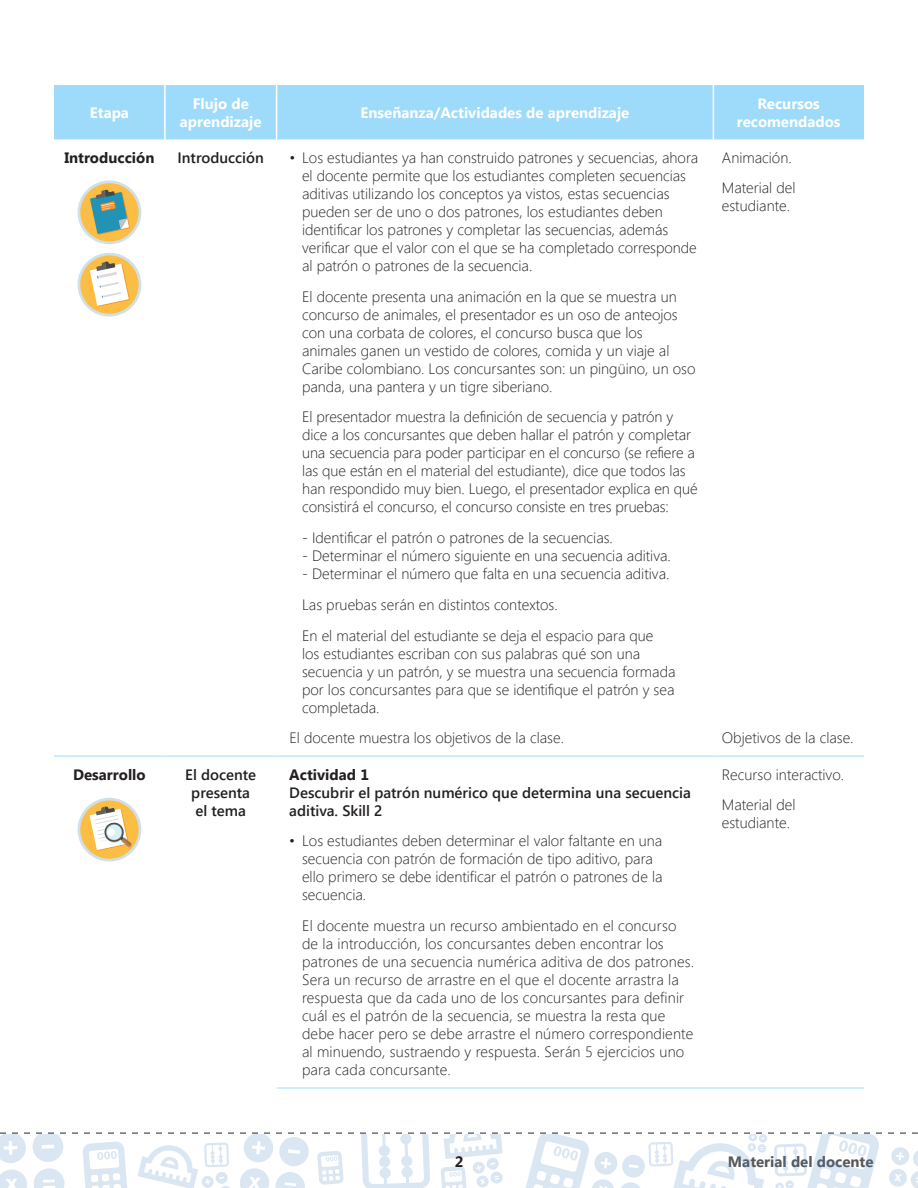
<style>
.page{position:relative;width:918px;height:1188px;background:#fff}
.page>*{position:absolute;margin:0;border:0;box-sizing:border-box;transform-origin:0 0}
.t1{font:300 15px/18px "Segoe UI";color:#231f20}
.t2{font:600 15px/18px "Segoe UI";color:#231f20;text-align:center}
.t3{font:700 15px/18px "Segoe UI";color:#fff;text-align:center}
.t4{font:700 15px "Segoe UI";color:#231f20}
.t5{font:700 15px "Segoe UI";color:#57585a}
</style>
<div class="page">
<svg style="left:0;top:1132px;width:918px;height:56px"></svg>
<div style="left:54px;top:85px;width:810px;height:54px;background:#9edbfa"></div>
<hr style="left:164px;top:85px;width:2px;height:54px;background:#fff">
<hr style="left:276px;top:85px;width:1px;height:54px;background:#fff">
<hr style="left:713px;top:85px;width:1px;height:54px;background:#fff">
<hr style="left:54px;top:756px;width:111px;height:1px;background:#9edbfa">
<hr style="left:165px;top:756px;width:112px;height:1px;background:#9edbfa">
<hr style="left:277px;top:756px;width:436px;height:1px;background:#9edbfa">
<hr style="left:713px;top:756px;width:151px;height:1px;background:#9edbfa">
<hr style="left:277px;top:1088px;width:436px;height:1px;background:#9edbfa">
<hr style="left:713px;top:1088px;width:151px;height:1px;background:#9edbfa">
<div style="left:78px;top:180px;width:63px;height:64px;background:#cfe0ea;border-radius:50%"></div>
<div style="left:80px;top:183px;width:59px;height:59px;background:#fbbd43;border-radius:50%"></div>
<svg style="left:90px;top:190px;width:40px;height:45px"></svg>
<div style="left:78px;top:253px;width:63px;height:64px;background:#cfe0ea;border-radius:50%"></div>
<div style="left:80px;top:255px;width:59px;height:59px;background:#fbbd43;border-radius:50%"></div>
<svg style="left:90px;top:261px;width:40px;height:45px"></svg>
<div style="left:78px;top:798px;width:63px;height:64px;background:#cfe0ea;border-radius:50%"></div>
<div style="left:80px;top:800px;width:59px;height:59px;background:#fbbd43;border-radius:50%"></div>
<svg style="left:90px;top:806px;width:42px;height:45px"></svg>
<p class="t3" style="left:90px;top:103px;width:41px">Etapa</p>
<p class="t3" style="left:180px;top:94px;width:83px">Flujo de aprendizaje</p>
<p class="t3" style="left:361px;top:103px;width:270px">Enseñanza/Actividades de aprendizaje</p>
<p class="t3" style="left:737px;top:94px;width:105px">Recursos recomendados</p>
<p class="t4" style="left:64px;top:147px;width:92px">Introducción</p>
<p class="t2" style="left:178px;top:148px;width:88px">Introducción</p>
<p class="t1" style="left:302px;top:148px;width:398px;text-indent:-13px">• Los estudiantes ya han construido patrones y secuencias, ahora el docente permite que los estudiantes completen secuencias aditivas utilizando los conceptos ya vistos, estas secuencias pueden ser de uno o dos patrones, los estudiantes deben identificar los patrones y completar las secuencias, además verificar que el valor con el que se ha completado corresponde al patrón o patrones de la secuencia.</p>
<p class="t1" style="left:302px;top:287px;width:395px">El docente presenta una animación en la que se muestra un concurso de animales, el presentador es un oso de anteojos con una corbata de colores, el concurso busca que los animales ganen un vestido de colores, comida y un viaje al Caribe colombiano. Los concursantes son: un pingüino, un oso panda, una pantera y un tigre siberiano.</p>
<p class="t1" style="left:302px;top:407px;width:397px">El presentador muestra la definición de secuencia y patrón y dice a los concursantes que deben hallar el patrón y completar una secuencia para poder participar en el concurso (se refiere a las que están en el material del estudiante), dice que todos las han respondido muy bien. Luego, el presentador explica en qué consistirá el concurso, el concurso consiste en tres pruebas:</p>
<p class="t1" style="left:302px;top:528px;width:312px">- Identificar el patrón o patrones de la secuencias.</p>
<p class="t1" style="left:302px;top:546px;width:370px">- Determinar el número siguiente en una secuencia aditiva.</p>
<p class="t1" style="left:302px;top:558px;width:369px;line-height:30.8px">- Determinar el número que falta en una secuencia aditiva.<br>Las pruebas serán en distintos contextos.<br>En el material del estudiante se deja el espacio para que</p>
<p class="t1" style="left:302px;top:644px;width:375px">los estudiantes escriban con sus palabras qué son una secuencia y un patrón, y se muestra una secuencia formada por los concursantes para que se identifique el patrón y sea completada.</p>
<p class="t1" style="left:289px;top:728px;width:276px">El docente muestra los objetivos de la clase.</p>
<p class="t1" style="left:722px;top:141px;width:75px;line-height:30.8px">Animación.<br>Material del</p>
<p class="t1" style="left:722px;top:196px;width:70px">estudiante.</p>
<p class="t1" style="left:722px;top:728px;width:133px">Objetivos de la clase.</p>
<p class="t4" style="left:73px;top:764px;width:74px">Desarrollo</p>
<p class="t2" style="left:185px;top:765px;width:72px">El docente presenta el tema</p>
<p class="t4" style="left:289px;top:764px;width:81px">Actividad 1</p>
<p class="t2" style="left:289px;top:783px;width:403px;text-align:left">Descubrir el patrón numérico que determina una secuencia aditiva. Skill 2</p>
<p class="t1" style="left:302px;top:831px;width:362px;text-indent:-13px">• Los estudiantes deben determinar el valor faltante en una secuencia con patrón de formación de tipo aditivo, para ello primero se debe identificar el patrón o patrones de la secuencia.</p>
<p class="t1" style="left:302px;top:916px;width:393px">El docente muestra un recurso ambientado en el concurso de la introducción, los concursantes deben encontrar los patrones de una secuencia numérica aditiva de dos patrones.<br>Sera un recurso de arrastre en el que el docente arrastra la respuesta que da cada uno de los concursantes para definir cuál es el patrón de la secuencia, se muestra la resta que debe hacer pero se debe arrastre el número correspondiente al minuendo, sustraendo y respuesta. Serán 5 ejercicios uno para cada concursante.</p>
<p class="t1" style="left:722px;top:758px;width:124px;line-height:30.8px">Recurso interactivo.<br>Material del</p>
<p class="t1" style="left:722px;top:813px;width:70px">estudiante.</p>
<p class="t4" style="left:455px;top:1151px;width:10px">2</p>
<p class="t5" style="left:728px;top:1151px;width:147px">Material del docente</p>
</div>
